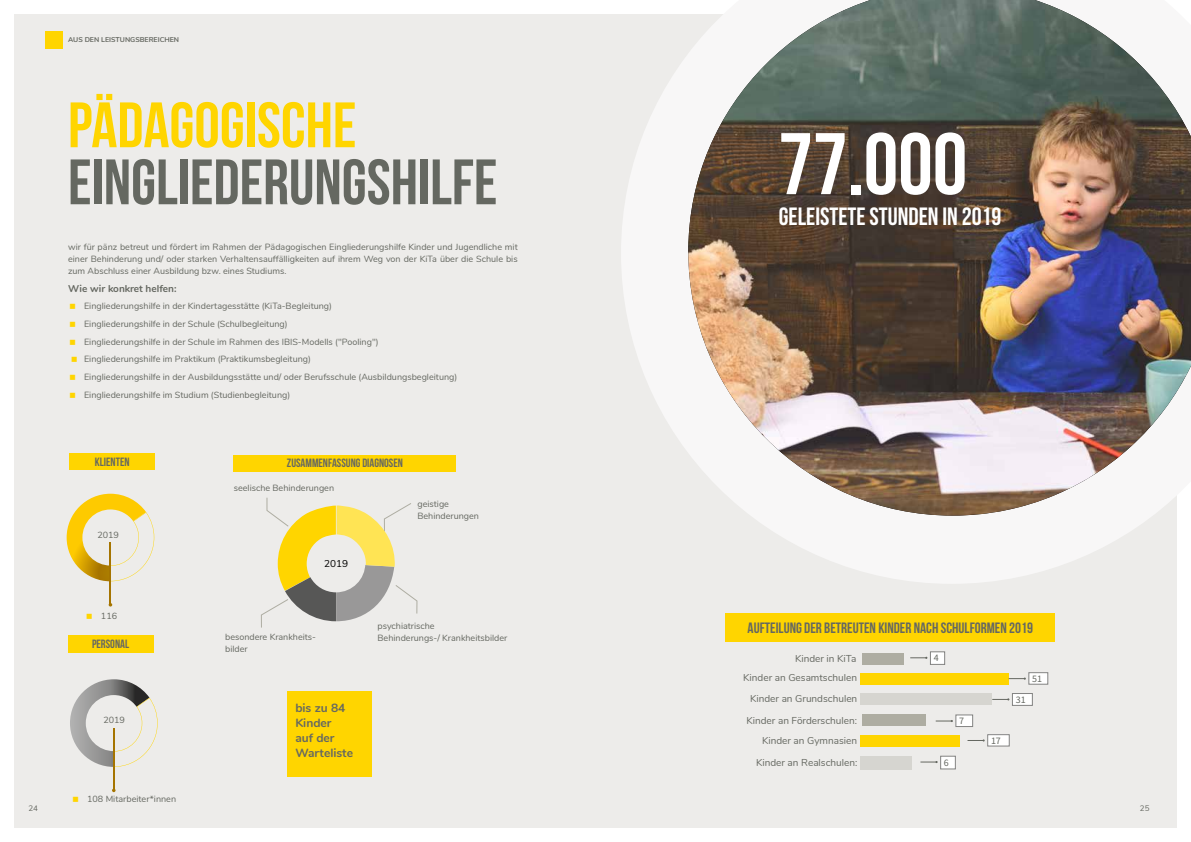
<style>
.page{position:relative;width:1191px;height:842px;background:#fff}
.page>*{position:absolute;margin:0;border:0;box-sizing:border-box;transform-origin:0 0}
.t1{font:87.2px "Bebas Neue";color:#fff}
.t2{font:64px "Bebas Neue";color:#656861}
.t3{font:64px "Bebas Neue";color:#ffd500}
.t4{font:25px "Bebas Neue";color:#fff}
.t5{font:15px "Bebas Neue";color:#656861}
.t6{font:12px "Bebas Neue";color:#656861}
.t7{font:700 12px/15px "Nunito";color:#656861}
.t8{font:10px/19.8px "Nunito";color:#656861;text-align:right}
.t9{font:700 10px "Nunito";color:#656861}
.t10{font:10px "Source Sans Pro";color:#656861}
.t11{font:10px "Nunito";color:#000}
.t12{font:9px/12px "Nunito";color:#656861}
.t13{font:8px "Nunito";color:#656861}
.t14{font:700 7px "Nunito";color:#656861}
</style>
<div class="page">
<div style="left:14px;top:14px;width:1162px;height:814px;background:#edecea"></div>
<div style="left:287px;top:692px;width:84px;height:85px;background:#ffd500"></div>
<div style="left:234px;top:455px;width:222px;height:16px;background:#ffd500"></div>
<svg style="left:261px;top:497px;width:157px;height:131px"></svg>
<div style="left:725px;top:613px;width:330px;height:28px;background:#ffd500"></div>
<div style="left:862px;top:715px;width:64px;height:11px;background:#aeada2"></div>
<div style="left:860px;top:673px;width:148px;height:11px;background:#ffd500"></div>
<div style="left:860px;top:694px;width:132px;height:11px;background:#d6d5d0"></div>
<div style="left:862px;top:653px;width:41px;height:12px;background:#aeada2"></div>
<div style="left:860px;top:735px;width:99px;height:12px;background:#ffd500"></div>
<div style="left:860px;top:756px;width:52px;height:13px;background:#d6d5d0"></div>
<svg style="left:910px;top:657px;width:17px;height:2px"></svg>
<svg style="left:935px;top:720px;width:18px;height:2px"></svg>
<svg style="left:1008px;top:677px;width:17px;height:3px"></svg>
<svg style="left:992px;top:698px;width:17px;height:2px"></svg>
<svg style="left:967px;top:739px;width:17px;height:2px"></svg>
<svg style="left:920px;top:761px;width:17px;height:2px"></svg>
<div style="left:930px;top:652px;width:14px;height:12px;background:#fff"></div>
<div style="left:930px;top:651px;width:15px;height:14px;border:1px solid #838382"></div>
<div style="left:956px;top:715px;width:16px;height:11px;background:#fff"></div>
<div style="left:955px;top:715px;width:18px;height:12px;border:1px solid #838382"></div>
<div style="left:1028px;top:673px;width:19px;height:11px;background:#fff"></div>
<div style="left:1028px;top:672px;width:20px;height:12px;border:1px solid #838382"></div>
<div style="left:1012px;top:693px;width:20px;height:12px;background:#fff"></div>
<div style="left:1012px;top:693px;width:20px;height:13px;border:1px solid #838382"></div>
<div style="left:987px;top:735px;width:22px;height:11px;background:#fff"></div>
<div style="left:987px;top:734px;width:22px;height:12px;border:1px solid #838382"></div>
<div style="left:940px;top:756px;width:15px;height:13px;background:#fff"></div>
<div style="left:940px;top:756px;width:15px;height:13px;border:1px solid #838382"></div>
<div style="left:45px;top:31px;width:17px;height:17px;background:#ffd500"></div>
<div style="left:70px;top:454px;width:85px;height:16px;background:#ffd500"></div>
<div style="left:68px;top:635px;width:85px;height:17px;background:#ffd500"></div>
<svg style="left:621px;top:55px;width:556px;height:529px;fill:#f8f7f7"></svg>
<img style="left:688px;top:0;width:503px;height:516px">
<svg style="left:67px;top:494px;width:87px;height:87px"></svg>
<hr style="left:110px;top:543px;width:1px;height:62px;background:#a57400">
<svg style="left:70px;top:679px;width:88px;height:88px"></svg>
<hr style="left:113px;top:728px;width:1px;height:62px;background:#a57400">
<p class="t14" style="left:68px;top:34px;width:113px">AUS DEN LEISTUNGSBEREICHEN</p>
<h2 class="t3" style="left:68px;top:90px;width:290px">PÄDAGOGISCHE</h2>
<h2 class="t2" style="left:68px;top:147px;width:431px">EINGLIEDERUNGSHILFE</h2>
<p class="t12" style="left:68px;top:240px;width:451px;text-align:justify">wir für pänz betreut und fördert im Rahmen der Pädagogischen Eingliederungshilfe Kinder und Jugendliche mit einer Behinderung und/ oder starken Verhaltensauffälligkeiten auf ihrem Weg von der KiTa über die Schule bis zum Abschluss einer Ausbildung bzw. eines Studiums.</p>
<p class="t9" style="left:68px;top:281px;width:110px">Wie wir konkret helfen:</p>
<p class="t12" style="left:84px;top:297px;width:375px;line-height:17.7px">Eingliederungshilfe in der Kindertagesstätte (KiTa-Begleitung)<br>Eingliederungshilfe in der Schule (Schulbegleitung)<br>Eingliederungshilfe in der Schule im Rahmen des IBIS-Modells ("Pooling")<br>Eingliederungshilfe im Praktikum (Praktikumsbegleitung)<br>Eingliederungshilfe in der Ausbildungsstätte und/ oder Berufsschule (Ausbildungsbegleitung)<br>Eingliederungshilfe im Studium (Studienbegleitung)</p>
<h3 class="t6" style="left:95px;top:455px;width:36px">KLIENTEN</h3>
<p class="t12" style="left:97px;top:529px;width:23px">2019</p>
<p class="t12" style="left:101px;top:610px;width:18px">116</p>
<h3 class="t6" style="left:92px;top:637px;width:39px">PERSONAL</h3>
<p class="t12" style="left:103px;top:713px;width:23px">2019</p>
<p class="t12" style="left:87px;top:792px;width:90px">108 Mitarbeiter*innen</p>
<h3 class="t6" style="left:287px;top:457px;width:118px">ZUSAMMENFASSUNG DIAGNOSEN</h3>
<p class="t12" style="left:234px;top:481px;width:102px">seelische Behinderungen</p>
<p class="t11" style="left:324px;top:556px;width:25px">2019</p>
<p class="t12" style="left:225px;top:630px;width:92px">besondere Krankheits&shy;bilder</p>
<h3 class="t7" style="left:295px;top:700px;width:59px">bis zu 84<br>Kinder<br>auf der<br>Warteliste</h3>
<p class="t12" style="left:417px;top:497px;width:63px">geistige<br>Behinderungen</p>
<p class="t12" style="left:377px;top:619px;width:131px">psychiatrische<br>Behinderungs-/ Krankheitsbilder</p>
<h1 class="t1" style="left:778px;top:116px;width:190px">77.000</h1>
<h3 class="t4" style="left:778px;top:202px;width:224px">GELEISTETE STUNDEN IN 2019</h3>
<h3 class="t5" style="left:747px;top:619px;width:287px">AUFTEILUNG DER BETREUTEN KINDER NACH SCHULFORMEN 2019</h3>
<p class="t8" style="left:795px;top:648px;width:63px">Kinder in KiTa</p>
<p class="t10" style="left:933px;top:652px;width:6px">4</p>
<p class="t8" style="left:743px;top:667px;width:115px">Kinder an Gesamtschulen</p>
<p class="t8" style="left:746px;top:710px;width:112px">Kinder an Förderschulen:<br>Kinder an Gymnasien</p>
<p class="t8" style="left:750px;top:688px;width:109px">Kinder an Grundschulen</p>
<p class="t8" style="left:756px;top:752px;width:103px">Kinder an Realschulen:</p>
<p class="t10" style="left:944px;top:756px;width:6px">6</p>
<p class="t10" style="left:959px;top:714px;width:6px">7</p>
<p class="t10" style="left:991px;top:734px;width:11px">17</p>
<p class="t10" style="left:1032px;top:672px;width:11px">51</p>
<p class="t10" style="left:1015px;top:693px;width:11px">31</p>
<p class="t13" style="left:28px;top:802px;width:11px">24</p>
<p class="t13" style="left:1140px;top:802px;width:11px">25</p>
</div>
